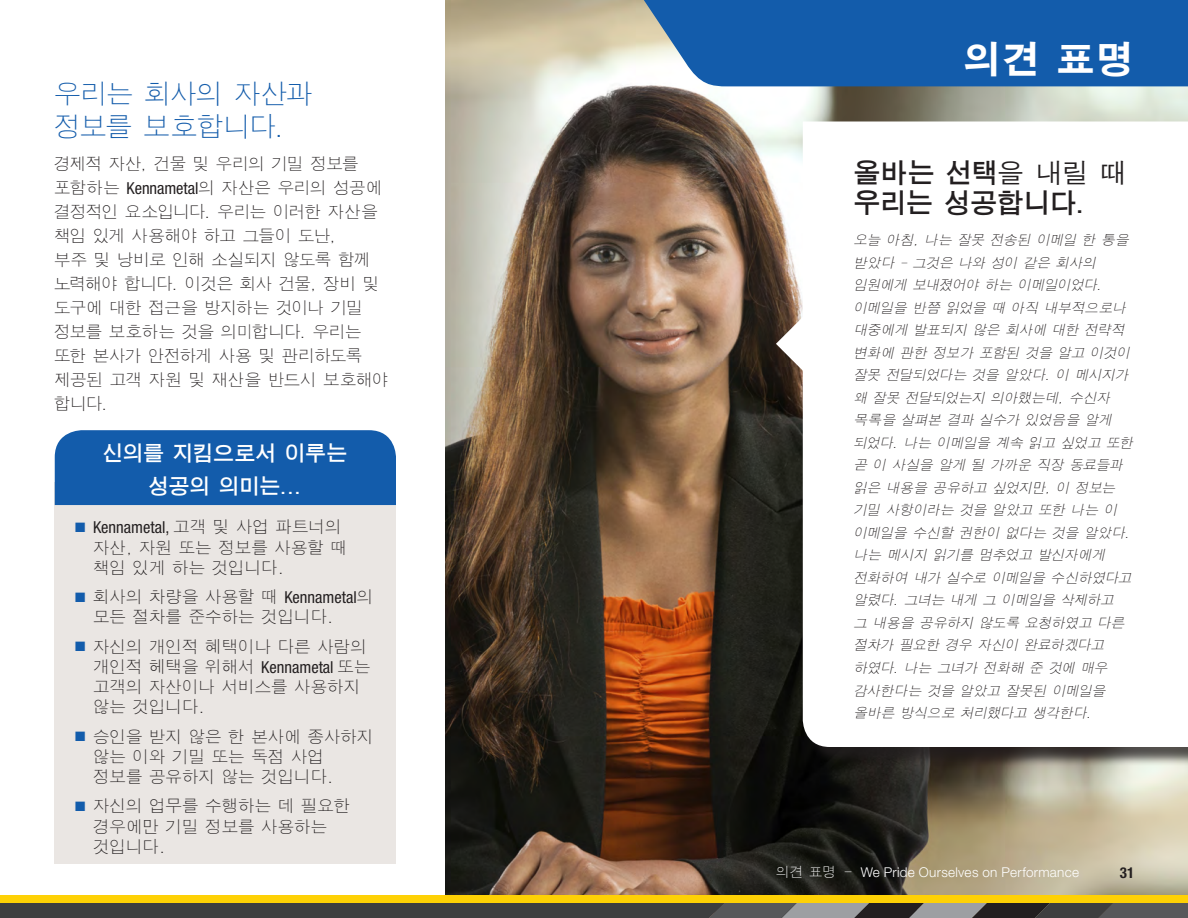
<style>
.page{position:relative;width:1188px;height:918px;background:#fff}
.page>*{position:absolute;margin:0;border:0;box-sizing:border-box;transform-origin:0 0}
.t1{font:700 39px "SM Gothic Std";color:#fff}
.Scenario_bubble_A-He{font:600 27px/30px "SM Gothic Std";letter-spacing:-.02em;color:#231f20}
.A_head_18_22_57_cond{font:300 27px/33px "SM Gothic Std";letter-spacing:-.035em;color:#135cab}
.Winning_with_Integri{font:600 21px/33px "SM Gothic Std";letter-spacing:-.03em;color:#fff;text-align:center}
.BodyText_11_16_57_co{font:300 16.5px/20.2px "SM Gothic Std";color:#231f20}
.BodyText_11_16_57_co-2{font:300 16.5px/24px "SM Gothic Std";letter-spacing:-.03em;color:#231f20}
.t2{font:700 condensed 15px "Helvetica Neue LT Std";color:#231f20}
.Scenario_bubble_9_14{font:italic 300 13.5px/22.5px "SM Gothic Std";color:#231f20}
.t3{font:300 13.5px "Helvetica Neue LT Std";letter-spacing:.02em;color:#fff}
.s1{font-family:"Helvetica Neue LTW1 G";font-weight:400;font-stretch:condensed}
.s2{color:#135cab}
.s3{font-weight:500}
.s4{font-family:"SM Gothic Std"}
</style>
<div class="page">
<img style="left:446px;top:0;width:742px;height:896px">
<svg style="left:0;top:903px;width:1188px;height:15px;background:#49494a"></svg>
<div style="left:0;top:896px;width:1188px;height:7px;background:#fed105"></div>
<div style="left:54px;top:482px;width:342px;height:382px;background:#eae6e3"></div>
<div style="left:55px;top:430px;width:341px;height:75px;background:#135cab"></div>
<div style="left:805px;top:124px;width:383px;height:642px;background:#231f20;opacity:.75"></div>
<svg style="left:803px;top:122px;width:385px;height:625px"></svg>
<svg style="left:776px;top:314px;width:30px;height:59px"></svg>
<svg style="left:638px;top:0;width:550px;height:86px;background:#2366ae"></svg>
<p class="A_head_18_22_57_cond" style="left:54px;top:79px;width:261px">우리는 회사의 자산과 정보를 보호합니다.</p>
<p class="BodyText_11_16_57_co-2" style="left:54px;top:153px;width:336px">경제적 자산, 건물 및 우리의 기밀 정보를 포함하는 <span class="s1">Kennametal</span>의 자산은 우리의 성공에 결정적인 요소입니다. 우리는 이러한 자산을 책임 있게 사용해야 하고 그들이 도난,<br>부주 및 낭비로 인해 소실되지 않도록 함께 노력해야 합니다. 이것은 회사 건물, 장비 및 도구에 대한 접근을 방지하는 것이나 기밀 정보를 보호하는 것을 의미합니다. 우리는 또한 본사가 안전하게 사용 및 관리하도록 제공된 고객 자원 및 재산을 반드시 보호해야 합니다.</p>
<p class="Winning_with_Integri" style="left:102px;top:438px;width:247px">신의를 지킴으로서 이루는 성공의 의미는...</p>
<p class="BodyText_11_16_57_co" style="left:93px;top:518px;width:256px;text-indent:-18px"><span class="s2">■</span> <span class="s1">Kennametal,</span> 고객 및 사업 파트너의 자산, 자원 또는 정보를 사용할 때 책임 있게 하는 것입니다.</p>
<p class="BodyText_11_16_57_co" style="left:93px;top:588px;width:282px;text-indent:-18px"><span class="s2">■</span> 회사의 차량을 사용할 때 <span class="s1">Kennametal</span>의 모든 절차를 준수하는 것입니다.</p>
<p class="BodyText_11_16_57_co" style="left:93px;top:638px;width:279px;text-indent:-18px"><span class="s2">■</span> 자신의 개인적 혜택이나 다른 사람의 개인적 헤택을 위해서 <span class="s1">Kennametal</span> 또는 고객의 자산이나 서비스를 사용하지 않는 것입니다.</p>
<p class="BodyText_11_16_57_co" style="left:93px;top:728px;width:282px;text-indent:-18px"><span class="s2">■</span> 승인을 받지 않은 한 본사에 종사하지 않는 이와 기밀 또는 독점 사업 정보를 공유하지 않는 것입니다.</p>
<p class="BodyText_11_16_57_co" style="left:93px;top:797px;width:259px;text-indent:-18px"><span class="s2">■</span> 자신의 업무를 수행하는 데 필요한 경우에만 기밀 정보를 사용하는 것입니다.</p>
<p class="t1" style="left:962px;top:40px;width:173px">의견 표명</p>
<p class="Scenario_bubble_A-He" style="left:854px;top:160px;width:274px">올바는 선택<span class="s3">을 내릴 때 </span>우리는 성공합니다.</p>
<p class="Scenario_bubble_9_14" style="left:853px;top:230px;width:284px">오늘 아침, 나는 잘못 전송된 이메일 한 통을 받았다 - 그것은 나와 성이 같은 회사의 임원에게 보내졌어야 하는 이메일이었다. 이메일을 반쯤 읽었을 때 아직 내부적으로나 대중에게 발표되지 않은 회사에 대한 전략적 변화에 관한 정보가 포함된 것을 알고 이것이 잘못 전달되었다는 것을 알았다. 이 메시지가 왜 잘못 전달되었는지 의아했는데, 수신자 목록을 살펴본 결과 실수가 있었음을 알게 되었다. 나는 이메일을 계속 읽고 싶었고 또한 곧 이 사실을 알게 될 가까운 직장 동료들과 읽은 내용을 공유하고 싶었지만, 이 정보는 기밀 사항이라는 것을 알았고 또한 나는 이 이메일을 수신할 권한이 없다는 것을 알았다. 나는 메시지 읽기를 멈추었고 발신자에게 전화하여 내가 실수로 이메일을 수신하였다고 알렸다. 그녀는 내게 그 이메일을 삭제하고 그 내용을 공유하지 않도록 요청하였고 다른 절차가 필요한 경우 자신이 완료하겠다고 하였다. 나는 그녀가 전화해 준 것에 매우 감사한다는 것을 알았고 잘못된 이메일을 올바른 방식으로 처리했다고 생각한다.</p>
<p class="t3" style="left:776px;top:864px;width:304px"><span class="s4">의견 표명 –</span> We Pride Ourselves on Performance</p>
<p class="t2" style="left:1120px;top:863px;width:16px">31</p>
</div>
